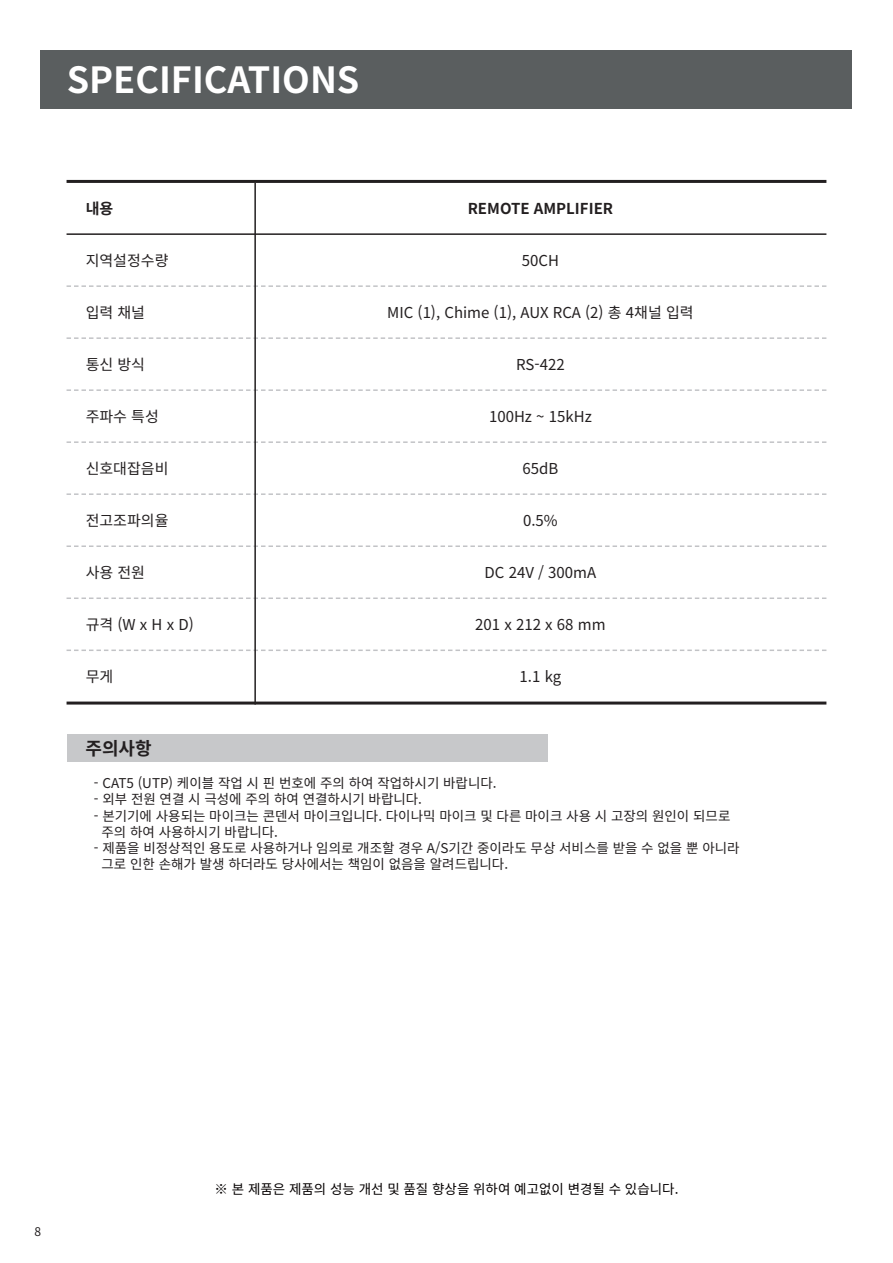
<style>
.page{position:relative;width:893px;height:1263px;background:#fff}
.page>*{position:absolute;margin:0;border:0;box-sizing:border-box;transform-origin:0 0}
.t1{font:700 36px "Noto Sans CJ Kkr";color:#fff}
.t2{font:700 18px "Noto Sans CJ Kkr";color:#231f20}
.t3{font:15px "Noto Sans CJ Kkr";color:#231f20}
.t4{font:700 15px "Noto Sans CJ Kkr";color:#231f20}
.t5{font:13.5px/16.2px "Noto Sans CJ Kkr";color:#231f20}
.t6{font:13.5px "Noto Sans CJ Kkr";color:#050000}
.t7{font:12px "Noto Sans CJ Kkr";color:#231f20}
</style>
<div class="page">
<div style="left:41px;top:51px;width:811px;height:58px;background:#5a5e5f"></div>
<div style="left:67px;top:735px;width:480px;height:27px;background:#c7c8ca"></div>
<hr style="left:67px;top:180px;width:759px;height:3px;background:#231f20">
<hr style="left:67px;top:233px;width:759px;height:2px;background:#231f20">
<svg style="left:67px;top:285px;width:759px;height:2px"></svg>
<svg style="left:67px;top:337px;width:759px;height:2px"></svg>
<svg style="left:67px;top:389px;width:759px;height:2px"></svg>
<svg style="left:67px;top:441px;width:759px;height:2px"></svg>
<svg style="left:67px;top:493px;width:759px;height:2px"></svg>
<svg style="left:67px;top:545px;width:759px;height:2px"></svg>
<svg style="left:67px;top:597px;width:759px;height:2px"></svg>
<svg style="left:67px;top:649px;width:759px;height:2px"></svg>
<hr style="left:67px;top:701px;width:759px;height:3px;background:#231f20">
<hr style="left:254px;top:183px;width:2px;height:521px;background:#231f20">
<h1 class="t1" style="left:67px;top:60px;width:294px">SPECIFICATIONS</h1>
<p class="t4" style="left:86px;top:200px;width:29px">내용</p>
<p class="t3" style="left:86px;top:252px;width:84px">지역설정수량</p>
<p class="t3" style="left:86px;top:304px;width:61px">입력 채널</p>
<p class="t3" style="left:86px;top:356px;width:61px">통신 방식</p>
<p class="t3" style="left:86px;top:408px;width:75px">주파수 특성</p>
<p class="t3" style="left:86px;top:460px;width:84px">신호대잡음비</p>
<p class="t3" style="left:86px;top:512px;width:84px">전고조파의율</p>
<p class="t3" style="left:86px;top:564px;width:61px">사용 전원</p>
<p class="t3" style="left:86px;top:616px;width:110px">규격 (W x H x D)</p>
<p class="t3" style="left:86px;top:668px;width:29px">무게</p>
<p class="t4" style="left:468px;top:200px;width:147px">REMOTE AMPLIFIER</p>
<p class="t3" style="left:522px;top:252px;width:39px">50CH</p>
<p class="t3" style="left:387px;top:304px;width:308px">MIC (1), Chime (1), AUX RCA (2) 총 4채널 입력</p>
<p class="t3" style="left:516px;top:356px;width:50px">RS-422</p>
<p class="t3" style="left:489px;top:408px;width:104px">100Hz ~ 15kHz</p>
<p class="t3" style="left:522px;top:460px;width:37px">65dB</p>
<p class="t3" style="left:523px;top:512px;width:36px">0.5%</p>
<p class="t3" style="left:485px;top:564px;width:113px">DC 24V / 300mA</p>
<p class="t3" style="left:475px;top:616px;width:132px">201 x 212 x 68 mm</p>
<p class="t3" style="left:520px;top:668px;width:43px">1.1 kg</p>
<h2 class="t2" style="left:86px;top:738px;width:68px">주의사항</h2>
<p class="t5" style="left:94px;top:775px;width:404px">- CAT5 (UTP) 케이블 작업 시 핀 번호에 주의 하여 작업하시기 바랍니다.</p>
<p class="t5" style="left:94px;top:792px;width:330px">- 외부 전원 연결 시 극성에 주의 하여 연결하시기 바랍니다.</p>
<p class="t5" style="left:101px;top:808px;width:630px;text-indent:-8px">- 본기기에 사용되는 마이크는 콘덴서 마이크입니다. 다이나믹 마이크 및 다른 마이크 사용 시 고장의 원인이 되므로 주의 하여 사용하시기 바랍니다.</p>
<p class="t5" style="left:101px;top:840px;width:640px;text-indent:-8px">- 제품을 비정상적인 용도로 사용하거나 임의로 개조할 경우 A/S기간 중이라도 무상 서비스를 받을 수 없을 뿐 아니라 그로 인한 손해가 발생 하더라도 당사에서는 책임이 없음을 알려드립니다.</p>
<p class="t7" style="left:34px;top:1225px;width:8px">8</p>
<p class="t6" style="left:215px;top:1182px;width:465px">※ 본 제품은 제품의 성능 개선 및 품질 향상을 위하여 예고없이 변경될 수 있습니다.</p>
</div>
